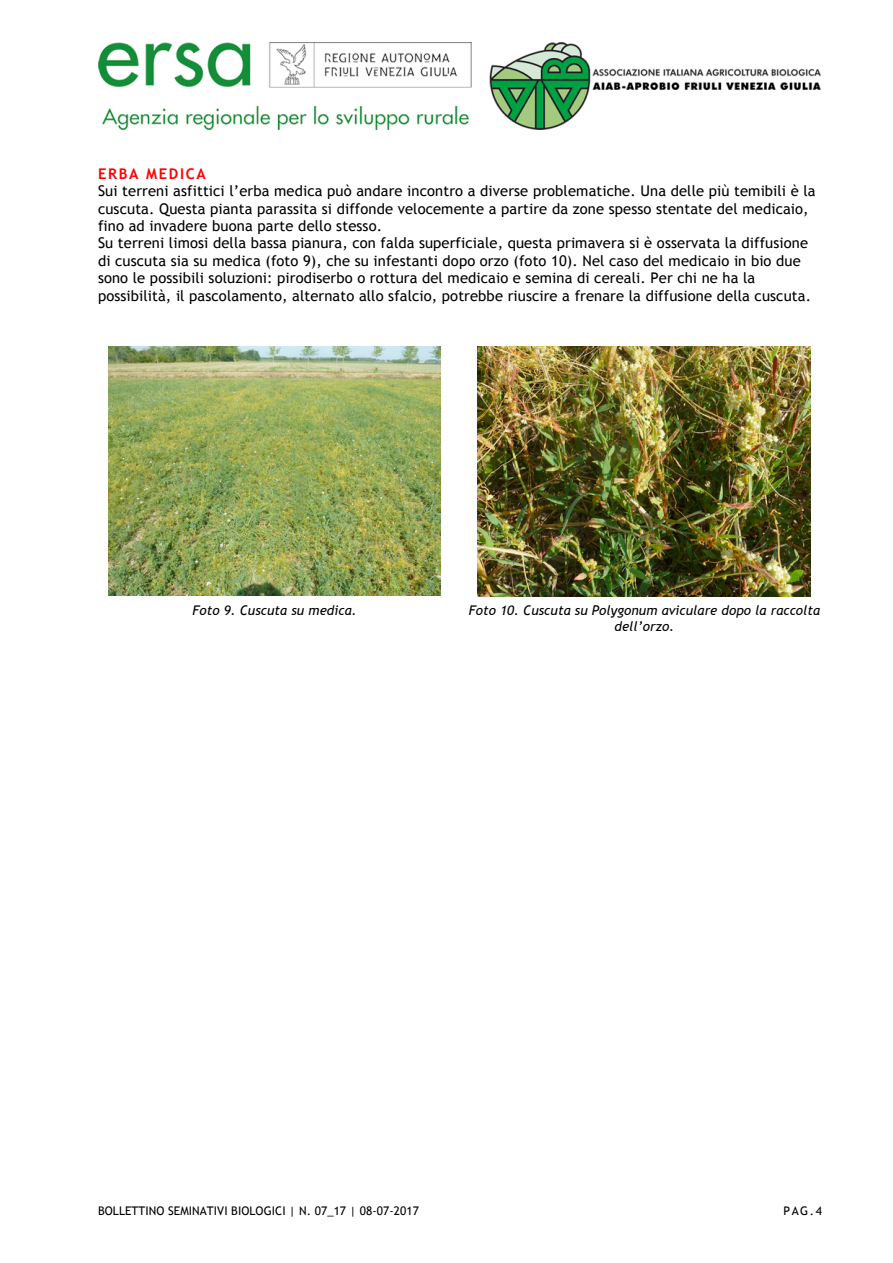
<style>
.page{position:relative;width:893px;height:1263px;background:#fff}
.page>*{position:absolute;margin:0;border:0;box-sizing:border-box;transform-origin:0 0}
.t1{font:14.7px/17.4px "Trebuchet MS";letter-spacing:.01em;color:#000}
.t2{font:700 14.7px "Trebuchet MS";letter-spacing:.11em;color:#f00}
.t3{font:italic 13.35px/15.9px "Trebuchet MS";letter-spacing:.005em;color:#000;text-align:center}
.t4{font:11.85px "Trebuchet MS";letter-spacing:.005em;color:#000}
</style>
<div class="page">
<img style="left:98px;top:43px;width:723px;height:87px">
<img style="left:109px;top:347px;width:331px;height:248px">
<img style="left:478px;top:347px;width:333px;height:249px">
<p class="t2" style="left:98px;top:164px;width:109px">ERBA MEDICA</p>
<p class="t1" style="left:98px;top:182px;width:719px">Sui terreni asfittici l’erba medica può andare incontro a diverse problematiche. Una delle più temibili è la cuscuta. Questa pianta parassita si diffonde velocemente a partire da zone spesso stentate del medicaio, fino ad invadere buona parte dello stesso.<br>Su terreni limosi della bassa pianura, con falda superficiale, questa primavera si è osservata la diffusione di cuscuta sia su medica (foto 9), che su infestanti dopo orzo (foto 10). Nel caso del medicaio in bio due sono le possibili soluzioni: pirodiserbo o rottura del medicaio e semina di cereali. Per chi ne ha la possibilità, il pascolamento, alternato allo sfalcio, potrebbe riuscire a frenare la diffusione della cuscuta.</p>
<p class="t3" style="left:192px;top:602px;width:166px">Foto 9. Cuscuta su medica.</p>
<p class="t3" style="left:469px;top:602px;width:353px">Foto 10. Cuscuta su Polygonum aviculare dopo la raccolta dell’orzo.</p>
<p class="t4" style="left:98px;top:1204px;width:322px">BOLLETTINO SEMINATIVI BIOLOGICI | N. 07_17 | 08-07-2017</p>
<p class="t4" style="left:783px;top:1204px;width:40px">PAG.4</p>
</div>
